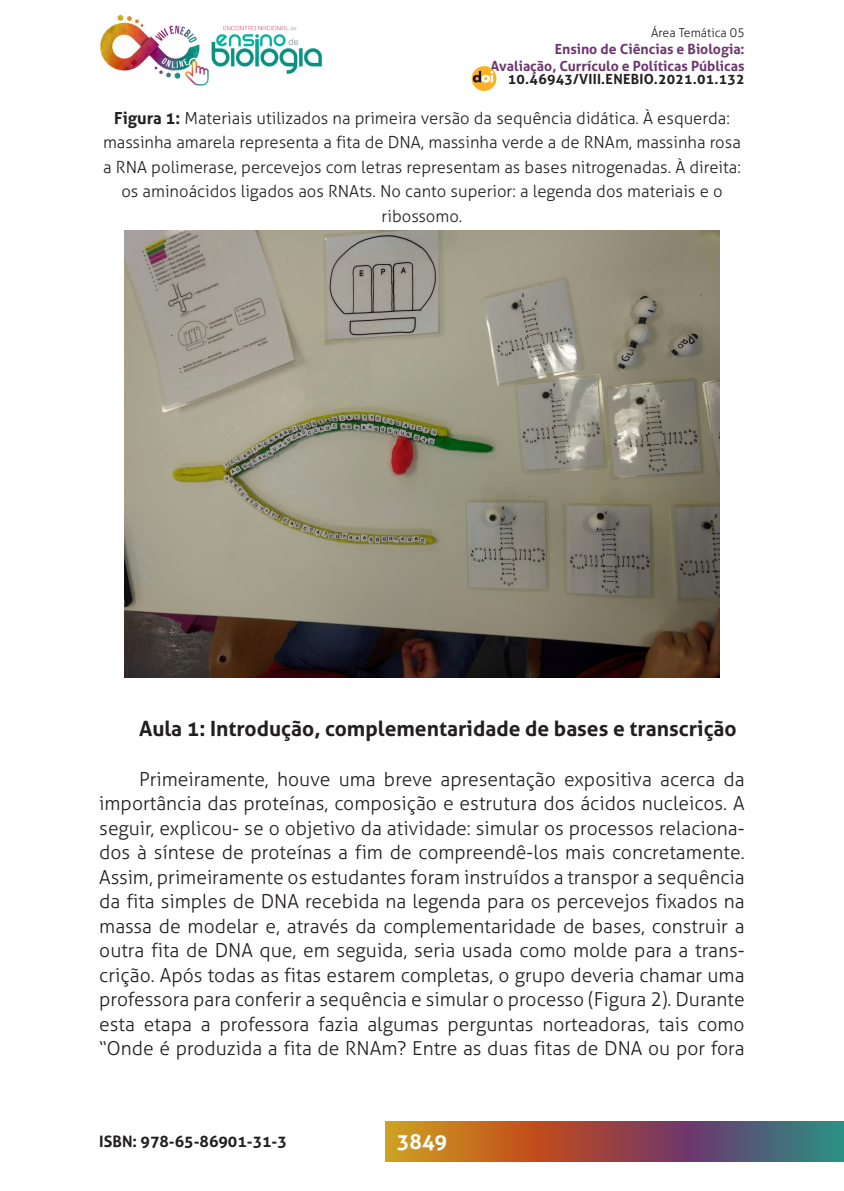
<style>
.page{position:relative;width:844px;height:1191px;background:#fff}
.page>*{position:absolute;margin:0;border:0;box-sizing:border-box;transform-origin:0 0}
._5_SUBTÍTULO_2{font:700 21px "Aller";color:#231f20}
.t1{font:700 21px "Aller";color:#fff}
._2_CORPO{font:300 19.25px/24.5px "Aller";color:#231f20;text-align:justify}
._7_LEGENDAS{font:300 16.62px/24.5px "Aller";color:#231f20;text-align:center}
.t2{font:700 15.75px "Aller";color:#231f20}
.t3{font:700 14px/16.8px "Aller";color:#6c376e;text-align:right}
.t4{font:700 14px "Aller";letter-spacing:.02em;color:#231f20}
.t5{font:300 12.25px "Aller";color:#231f20}
.s1{font-weight:700}
</style>
<div class="page">
<img style="left:100px;top:14px;width:109px;height:72px">
<img style="left:211px;top:25px;width:111px;height:49px">
<svg style="left:385px;top:1121px;width:458px;height:40px;background:#8d5e49"></svg>
<div style="left:471px;top:66px;width:25px;height:25px;background:#fbb323;border-radius:50%"></div>
<svg style="left:472px;top:71px;width:21px;height:12px"></svg>
<img style="left:124px;top:231px;width:595px;height:446px">
<p class="t5" style="left:651px;top:26px;width:95px">Área Temática 05</p>
<p class="t3" style="left:490px;top:41px;width:255px">Ensino de Ciências e Biologia:<br>Avaliação, Currículo e Políticas Públicas</p>
<p class="t4" style="left:508px;top:70px;width:238px">10.46943/VIII.ENEBIO.2021.01.132</p>
<p class="_7_LEGENDAS" style="left:103px;top:106px;width:639px"><span class="s1">Figura 1:</span> Materiais utilizados na primeira versão da sequência didática. À esquerda: massinha amarela representa a fita de DNA, massinha verde a de RNAm, massinha rosa a RNA polimerase, percevejos com letras representam as bases nitrogenadas. À direita: os aminoácidos ligados aos RNAts. No canto superior: a legenda dos materiais e o ribossomo.</p>
<p class="_5_SUBTÍTULO_2" style="left:139px;top:716px;width:599px">Aula 1: Introdução, complementaridade de bases e transcrição</p>
<p class="_2_CORPO" style="left:99px;top:766px;width:646px;text-indent:40px">Primeiramente, houve uma breve apresentação expositiva acerca da importância das proteínas, composição e estrutura dos ácidos nucleicos. A seguir, explicou- se o objetivo da atividade: simular os processos relaciona&shy;dos à síntese de proteínas a fim de compreendê-los mais concretamente.<br>Assim, primeiramente os estudantes foram instruídos a transpor a sequência da fita simples de DNA recebida na legenda para os percevejos fixados na massa de modelar e, através da complementaridade de bases, construir a outra fita de DNA que, em seguida, seria usada como molde para a trans&shy;crição. Após todas as fitas estarem completas, o grupo deveria chamar uma professora para conferir a sequência e simular o processo (Figura 2). Durante esta etapa a professora fazia algumas perguntas norteadoras, tais como “Onde é produzida a fita de RNAm? Entre as duas fitas de DNA ou por fora</p>
<p class="t2" style="left:99px;top:1131px;width:189px">ISBN: 978-65-86901-31-3</p>
<p class="t1" style="left:396px;top:1128px;width:52px">3849</p>
</div>
